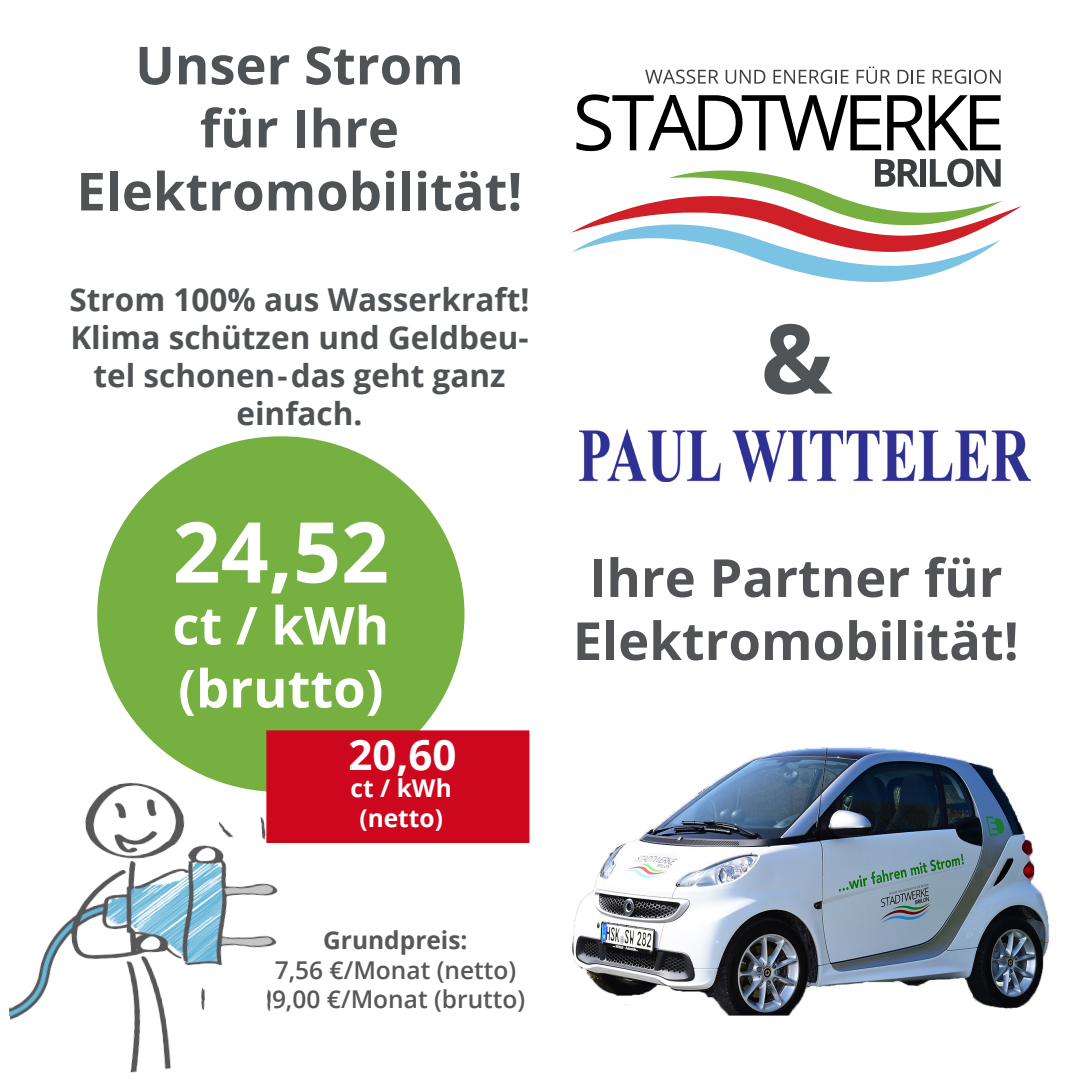
<style>
.page{position:relative;width:1092px;height:1092px;background:#fff}
.page>*{position:absolute;margin:0;border:0;box-sizing:border-box;transform-origin:0 0}
.t1{font:700 96.25px "Open Sans";color:#515457}
.t2{font:700 84px "Open Sans";color:#fff}
.t3{font:700 52.5px/63px "Open Sans";color:#505356;text-align:center}
.t4{font:700 52.5px "Open Sans";color:#515356}
.t5{font:700 52.5px/63px "Open Sans";color:#fff}
.t6{font:700 42px "Open Sans";color:#fff}
.t7{font:700 31.5px/37.8px "Open Sans";color:#505356;text-align:center}
.t8{font:600 24.5px "Open Sans";color:#58585a}
.t9{font:700 24.5px/29.4px "Open Sans";color:#fff;text-align:center}
.t10{font:700 24.5px "Open Sans";color:#58585a}
</style>
<div class="page">
<img style="left:9px;top:718px;width:423px;height:355px">
<img style="left:432px;top:569px;width:618px;height:447px">
<div style="left:101px;top:440px;width:360px;height:348px;background:#76b041;border-radius:50%"></div>
<div style="left:266px;top:730px;width:263px;height:112px;background:#cd071e"></div>
<svg style="left:576px;top:94px;width:424px;height:57px"></svg>
<svg style="left:645px;top:70px;width:73px;height:14px"></svg>
<svg style="left:725px;top:70px;width:40px;height:14px"></svg>
<svg style="left:773px;top:70px;width:75px;height:14px"></svg>
<svg style="left:856px;top:66px;width:34px;height:18px"></svg>
<svg style="left:897px;top:70px;width:27px;height:14px"></svg>
<svg style="left:932px;top:70px;width:68px;height:14px"></svg>
<svg style="left:571px;top:159px;width:450px;height:123px"></svg>
<img style="left:579px;top:429px;width:451px;height:52px">
<p class="t3" style="left:76px;top:32px;width:447px">Unser Strom<br>für Ihre<br>Elektromobilität!</p>
<p class="t7" style="left:70px;top:280px;width:461px">Strom 100% aus Wasserkraft!<br>Klima schützen und Geldbeu&shy;tel schonen - das geht ganz einfach.</p>
<p class="t2" style="left:173px;top:492px;width:218px">24,52</p>
<p class="t5" style="left:172px;top:592px;width:218px">ct / kWh (brutto)</p>
<p class="t6" style="left:348px;top:724px;width:110px">20,60</p>
<p class="t9" style="left:350px;top:772px;width:103px">ct / kWh (netto)</p>
<p class="t10" style="left:323px;top:923px;width:146px">Grundpreis:</p>
<p class="t8" style="left:275px;top:953px;width:243px">7,56 €/Monat (netto)</p>
<p class="t8" style="left:272px;top:982px;width:255px">9,00 €/Monat (brutto)</p>
<p class="t1" style="left:760px;top:290px;width:74px">&amp;</p>
<p class="t4" style="left:589px;top:540px;width:415px">Ihre Partner für</p>
<p class="t4" style="left:572px;top:603px;width:447px">Elektromobilität!</p>
</div>
